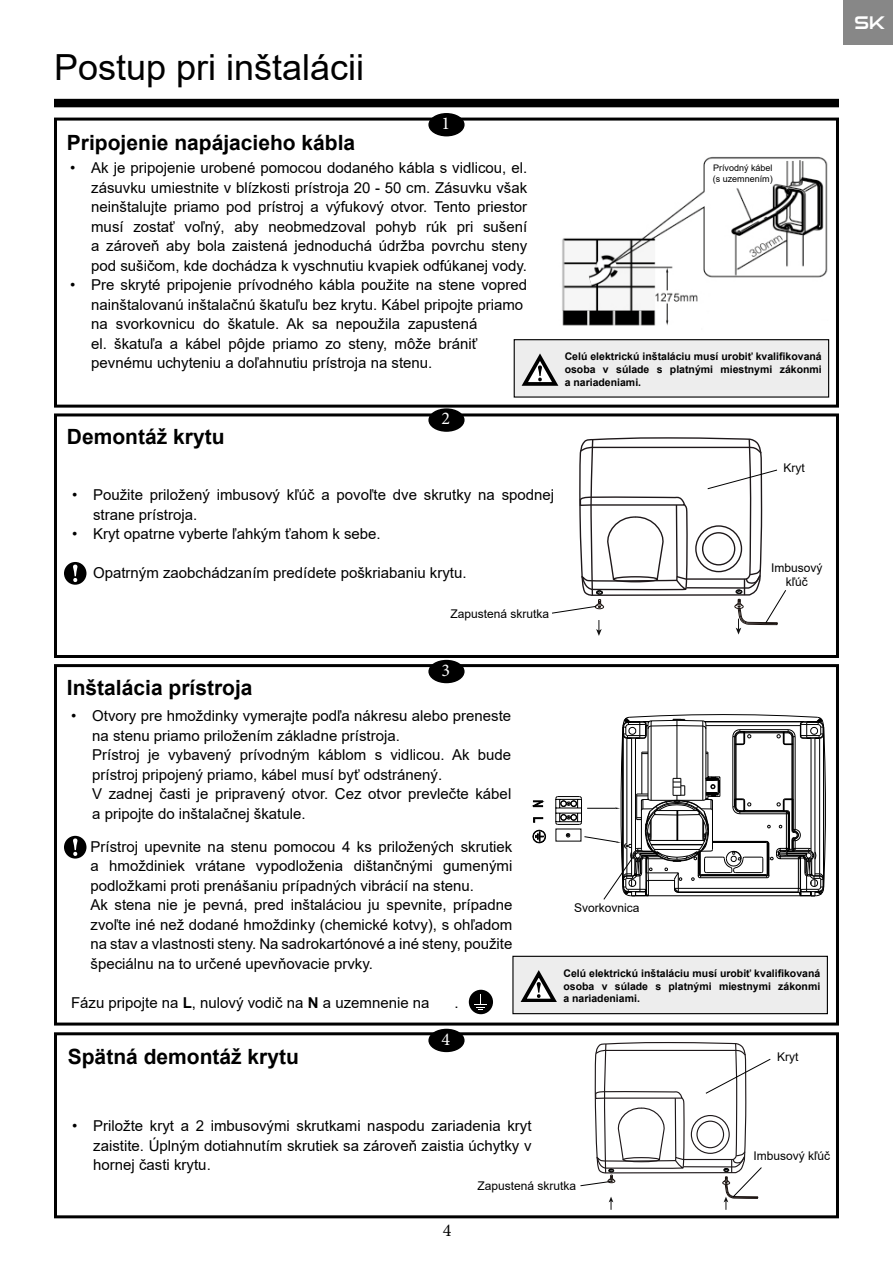
<style>
.page{position:relative;width:893px;height:1263px;background:#fff}
.page>*{position:absolute;margin:0;border:0;box-sizing:border-box;transform-origin:0 0}
.t1{font:36px "Arial";color:#000}
.t2{font:700 21px "Arial";color:#000}
.t3{font:18px "Minion Pro";color:#fff}
.t4{font:18px "Sui Generis Rg";color:#fff}
.t5{font:18px "Minion Pro";color:#000}
.t6{font:15px/19.5px "Arial";color:#000}
.t7{font:12px/14.4px "Arial";color:#000;text-align:center}
.t8{font:700 10.5px/12.6px "Arial";color:#000;text-align:justify}
.t9{font:9px/10.8px "Arial";color:#000}
.s1{font-weight:700}
</style>
<div class="page">
<div style="left:843px;top:0;width:50px;height:44px;background:#878787"></div>
<div style="left:54px;top:664px;width:785px;height:361px;border:3px solid #000"></div>
<div style="left:54px;top:1032px;width:785px;height:186px;border:3px solid #000"></div>
<div style="left:54px;top:413px;width:785px;height:245px;border:3px solid #000"></div>
<img style="left:562px;top:156px;width:266px;height:170px">
<div style="left:708px;top:166px;width:63px;height:19px;background:#fff"></div>
<div style="left:54px;top:118px;width:785px;height:290px;border:3px solid #000"></div>
<div style="left:55px;top:100px;width:783px;height:7px;background:#000"></div>
<div style="left:54px;top:99px;width:785px;height:8px;border:2px solid #000"></div>
<div style="left:429px;top:114px;width:35px;height:22px;background:#000;border-radius:50%"></div>
<div style="left:428px;top:113px;width:37px;height:23px;border:2px solid #000;border-radius:50%"></div>
<div style="left:429px;top:409px;width:35px;height:22px;background:#000;border-radius:50%"></div>
<div style="left:428px;top:408px;width:37px;height:24px;border:2px solid #000;border-radius:50%"></div>
<div style="left:429px;top:661px;width:35px;height:21px;background:#000;border-radius:50%"></div>
<div style="left:428px;top:660px;width:37px;height:23px;border:2px solid #000;border-radius:50%"></div>
<div style="left:429px;top:1029px;width:35px;height:22px;background:#000;border-radius:50%"></div>
<div style="left:428px;top:1029px;width:37px;height:23px;border:2px solid #000;border-radius:50%"></div>
<div style="left:711px;top:164px;width:63px;height:19px;background:#fff"></div>
<svg style="left:552px;top:437px;width:234px;height:199px"></svg>
<svg style="left:580px;top:1042px;width:191px;height:168px"></svg>
<svg style="left:64px;top:562px;width:22px;height:23px"></svg>
<svg style="left:64px;top:836px;width:22px;height:22px"></svg>
<div style="left:469px;top:990px;width:24px;height:24px;background:#000;border-radius:50%"></div>
<svg style="left:475px;top:994px;width:12px;height:16px"></svg>
<div style="left:514px;top:340px;width:315px;height:57px;background:#ededed"></div>
<div style="left:514px;top:339px;width:315px;height:59px;border:1px solid #000"></div>
<svg style="left:522px;top:353px;width:36px;height:32px"></svg>
<div style="left:513px;top:956px;width:314px;height:58px;background:#ededed"></div>
<div style="left:512px;top:956px;width:316px;height:58px;border:1px solid #000"></div>
<svg style="left:520px;top:970px;width:37px;height:32px"></svg>
<svg style="left:533px;top:817px;width:10px;height:5px"></svg>
<svg style="left:533px;top:801px;width:10px;height:6px"></svg>
<svg style="left:533px;top:830px;width:13px;height:13px"></svg>
<svg style="left:555px;top:714px;width:271px;height:186px"></svg>
<h1 class="t1" style="left:54px;top:43px;width:312px">Postup pri inštalácii</h1>
<h2 class="t2" style="left:67px;top:128px;width:290px">Pripojenie napájacieho kábla</h2>
<p class="t3" style="left:441px;top:113px;width:10px">1</p>
<p class="t6" style="left:91px;top:158px;width:438px;text-align:justify;text-indent:-21px">• Ak je pripojenie urobené pomocou dodaného kábla s vidlicou, el. zásuvku umiestnite v blízkosti prístroja 20 - 50 cm. Zásuvku však neinštalujte priamo pod prístroj a výfukový otvor. Tento priestor musí zostať voľný, aby neobmedzoval pohyb rúk pri sušení a zároveň aby bola zaistená jednoduchá údržba povrchu steny pod sušičom, kde dochádza k vyschnutiu kvapiek odfúkanej vody.</p>
<p class="t6" style="left:91px;top:275px;width:438px;text-indent:-21px">• Pre skryté pripojenie prívodného kábla použite na stene vopred nainštalovanú inštalačnú škatuľu bez krytu. Kábel pripojte priamo na svorkovnicu do škatule. Ak sa nepoužila zapustená<br>el. škatuľa a kábel pôjde priamo zo steny, môže brániť pevnému uchyteniu a doľahnutiu prístroja na stenu.</p>
<h2 class="t2" style="left:67px;top:421px;width:159px">Demontáž krytu</h2>
<p class="t3" style="left:441px;top:408px;width:10px">2</p>
<p class="t6" style="left:93px;top:485px;width:463px;text-indent:-21px">• Použite priložený imbusový kľúč a povoľte dve skrutky na spodnej strane prístroja.</p>
<p class="t6" style="left:72px;top:524px;width:310px">• Kryt opatrne vyberte ľahkým ťahom k sebe.</p>
<p class="t6" style="left:93px;top:563px;width:375px">Opatrným zaobchádzaním predídete poškriabaniu krytu.</p>
<p class="t7" style="left:450px;top:607px;width:100px">Zapustená skrutka</p>
<p class="t9" style="left:713px;top:163px;width:62px">Prívodný kábel (s uzemnením)</p>
<p class="t8" style="left:565px;top:350px;width:259px">Celú elektrickú inštaláciu musí urobiť kvalifikovaná osoba v súlade s platnými miestnymi zákonmi a nariadeniami.</p>
<p class="t7" style="left:783px;top:461px;width:23px">Kryt</p>
<p class="t7" style="left:771px;top:560px;width:53px">Imbusový kľúč</p>
<p class="t3" style="left:441px;top:659px;width:10px">3</p>
<h2 class="t2" style="left:67px;top:673px;width:187px">Inštalácia prístroja</h2>
<p class="t6" style="left:92px;top:706px;width:421px;text-indent:-21px">• Otvory pre hmoždinky vymerajte podľa nákresu alebo preneste na stenu priamo priložením základne prístroja.<br>Prístroj je vybavený prívodným káblom s vidlicou. Ak bude prístroj pripojený priamo, kábel musí byť odstránený.<br>V zadnej časti je pripravený otvor. Cez otvor prevlečte kábel a pripojte do inštalačnej škatule.</p>
<p class="t6" style="left:91px;top:836px;width:423px">Prístroj upevnite na stenu pomocou 4 ks priložených skrutiek a hmoždiniek vrátane vypodloženia dištančnými gumenými podložkami proti prenášaniu prípadných vibrácií na stenu.<br>Ak stena nie je pevná, pred inštaláciou ju spevnite, prípadne zvoľte iné než dodané hmoždinky (chemické kotvy), s ohľadom na stav a vlastnosti steny. Na sadrokartónové a iné steny, použite špeciálnu na to určené upevňovacie prvky.</p>
<p class="t6" style="left:71px;top:992px;width:360px">Fázu pripojte na <span class="s1">L</span>, nulový vodič na <span class="s1">N</span> a uzemnenie na</p>
<p class="t6" style="left:455px;top:992px;width:6px">.</p>
<h2 class="t2" style="left:68px;top:1041px;width:233px">Spätná demontáž krytu</h2>
<p class="t3" style="left:441px;top:1028px;width:10px">4</p>
<p class="t7" style="left:574px;top:901px;width:67px">Svorkovnica</p>
<p class="t8" style="left:563px;top:967px;width:258px">Celú elektrickú inštaláciu musí urobiť kvalifikovaná osoba v súlade s platnými miestnymi zákonmi a nariadeniami.</p>
<p class="t7" style="left:777px;top:1050px;width:23px">Kryt</p>
<p class="t6" style="left:93px;top:1116px;width:440px;text-align:justify;text-indent:-21px">• Priložte kryt a 2 imbusovými skrutkami naspodu zariadenia kryt zaistite. Úplným dotiahnutím skrutiek sa zároveň zaistia úchytky v hornej časti krytu.</p>
<p class="t7" style="left:753px;top:1148px;width:78px">Imbusový kľúč</p>
<p class="t5" style="left:443px;top:1219px;width:10px">4</p>
<p class="t7" style="left:478px;top:1178px;width:100px">Zapustená skrutka</p>
<p class="t4" style="left:854px;top:12px;width:32px">SK</p>
</div>
